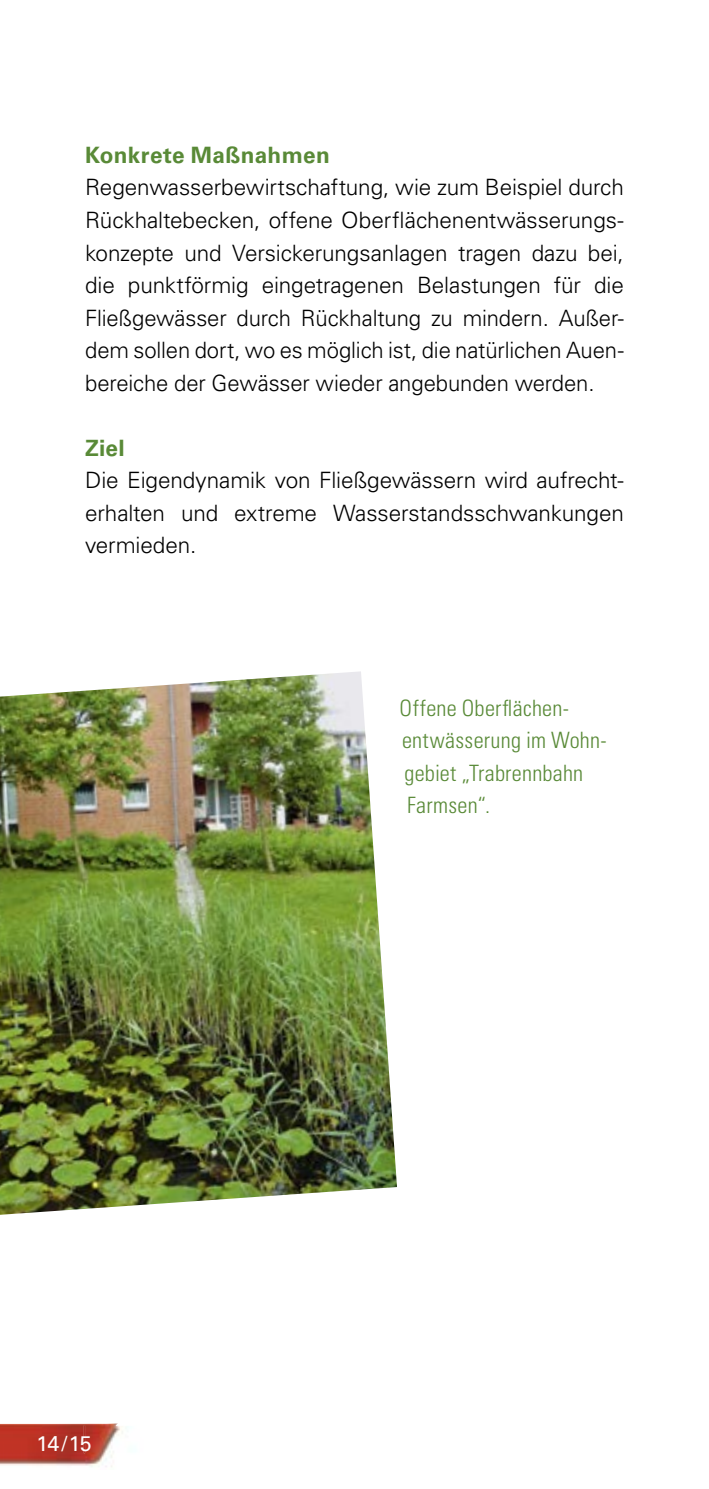
<style>
.page{position:relative;width:709px;height:1489px;background:#fff}
.page>*{position:absolute;margin:0;border:0;box-sizing:border-box;transform-origin:0 0}
.t1{font:300 22.5px/32.5px "Univers LT";letter-spacing:-.005em;color:#000;text-align:justify}
.t2{font:300 condensed 22.5px/32.5px "Univers LT";letter-spacing:.01em;color:#598a37}
.t3{font:700 22.5px "Univers LT";letter-spacing:.015em;color:#598a37}
.t4{font:21.25px "Univers LT";color:#fff}
</style>
<div class="page">
<img style="left:0;top:671px;width:397px;height:543px">
<img style="left:0;top:1423px;width:123px;height:44px">
<svg style="left:84px;top:1424px;width:1px;height:29px"></svg>
<p class="t3" style="left:85px;top:142px;width:246px">Konkrete Maßnahmen</p>
<p class="t1" style="left:85px;top:171px;width:540px">Regenwasserbewirtschaftung, wie zum Beispiel durch Rückhaltebecken, offene Oberflächenentwässerungs&shy;konzepte und Versickerungsanlagen tragen dazu bei, die punktförmig eingetragenen Belastungen für die Fließgewässer durch Rückhaltung zu mindern. Außer&shy;dem sollen dort, wo es möglich ist, die natürlichen Auen&shy;bereiche der Gewässer wieder angebunden werden.</p>
<p class="t3" style="left:85px;top:434px;width:41px">Ziel</p>
<p class="t1" style="left:85px;top:464px;width:540px">Die Eigendynamik von Fließgewässern wird aufrecht&shy;erhalten und extreme Wasserstandsschwankungen vermieden.</p>
<p class="t4" style="left:37px;top:1430px;width:57px">14 / 15</p>
<p class="t2" style="left:399px;top:691px;width:209px">Offene Oberflächen&shy;entwässerung im Wohn&shy;gebiet „Trabrennbahn<br>Farmsen“.</p>
</div>
